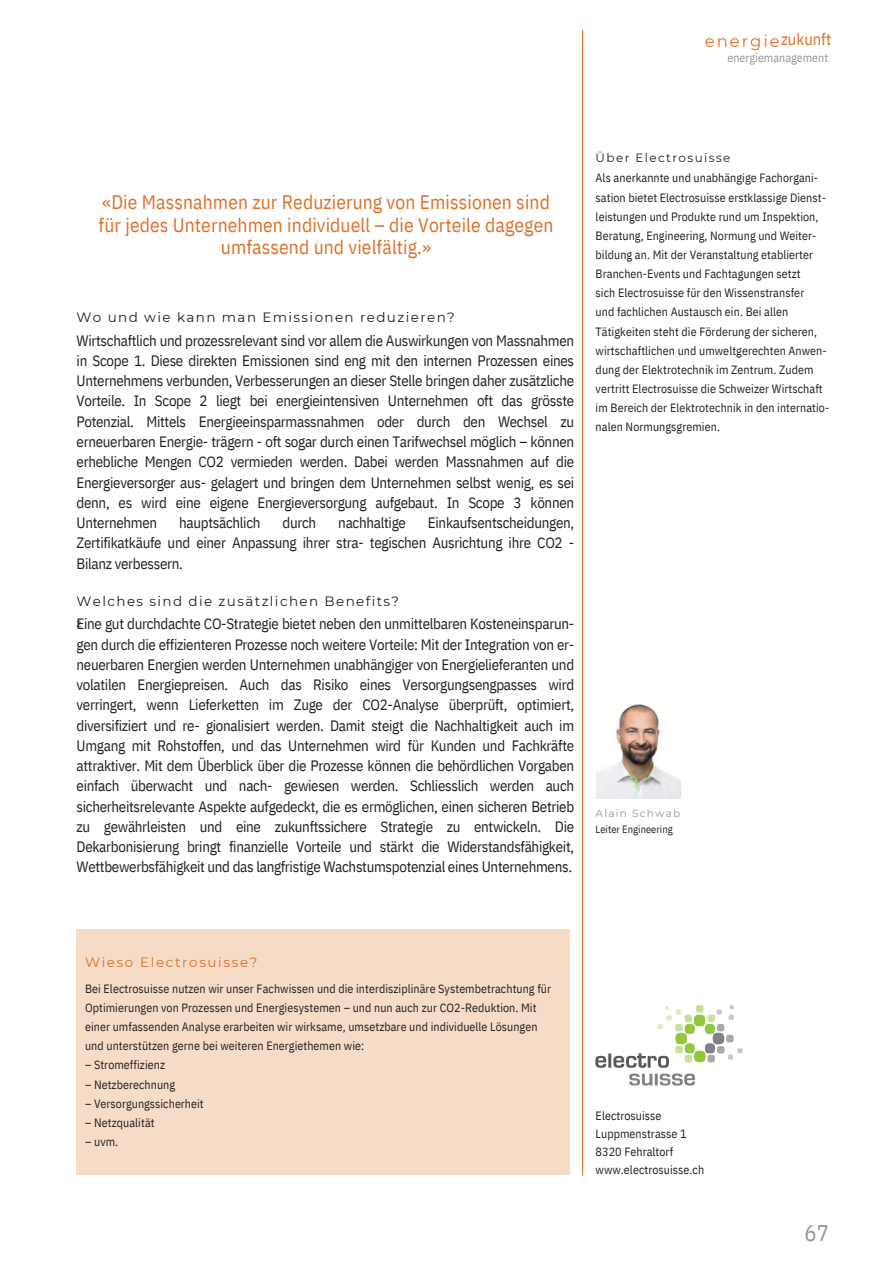
<style>
.page{position:relative;width:893px;height:1264px;background:#fff}
.page>*{position:absolute;margin:0;border:0;box-sizing:border-box;transform-origin:0 0}
.t1{font:22.5px "IBM Plex Sans Cond";color:#939598}
.t2{font:19.5px/22.5px "IBM Plex Sans Cond";letter-spacing:.005em;color:#db7029;text-align:center}
.t3{font:16.5px "Montserrat";letter-spacing:.115em;color:#db7029}
.t4{font:15px/20.2px "IBM Plex Sans Cond";letter-spacing:-.02em;color:#231f20;text-align:justify}
.t5{font:13.5px "Montserrat";letter-spacing:.105em;color:#231f20}
.t6{font:13.5px "Montserrat";letter-spacing:.12em;color:#db7029}
.t7{font:12px/19.2px "IBM Plex Sans Cond";letter-spacing:.005em;color:#231f20}
.t8{font:12px "IBM Plex Sans Cond";color:#939598}
.t9{font:12px "Montserrat";letter-spacing:.115em;color:#231f20}
.t10{font:10.5px "IBM Plex Sans Cond";color:#231f20}
.t11{font:10.5px "Montserrat";letter-spacing:.115em;color:#939598}
.t12{font:9px "IBM Plex Sans Cond";color:#231f20}
.s1{font-family:"IBM Plex Sans Cond"}
</style>
<div class="page">
<hr style="left:582px;top:30px;width:1px;height:1145px;background:#db7029">
<div style="left:77px;top:929px;width:492px;height:245px;background:#f6dcc7"></div>
<svg style="left:629px;top:1073px;width:66px;height:12px"></svg>
<svg style="left:595px;top:1005px;width:147px;height:62px"></svg>
<div style="left:712px;top:1032px;width:12px;height:12px;background:#808285;border-radius:50%"></div>
<img style="left:596px;top:704px;width:84px;height:94px">
<p class="t3" style="left:704px;top:31px;width:128px">energie<span class="s1">zukunft</span></p>
<p class="t8" style="left:727px;top:50px;width:102px">energiemanagement</p>
<p class="t2" style="left:99px;top:191px;width:456px">«Die Massnahmen zur Reduzierung von Emissionen sind für jedes Unternehmen individuell – die Vorteile dagegen umfassend und vielfältig.»</p>
<p class="t5" style="left:77px;top:309px;width:380px">Wo und wie kann man Emissionen reduzieren?</p>
<p class="t4" style="left:77px;top:330px;width:499px">Wirtschaftlich und prozessrelevant sind vor allem die Auswirkungen von Massnahmen in Scope 1. Diese direkten Emissionen sind eng mit den internen Prozessen eines Unternehmens verbunden, Verbesserungen an dieser Stelle bringen daher zusätzliche Vorteile. In Scope 2 liegt bei energieintensiven Unternehmen oft das grösste Potenzial. Mittels Energieeinsparmassnahmen oder durch den Wechsel zu erneuerbaren Energie- trägern - oft sogar durch einen Tarifwechsel möglich – können erhebliche Mengen CO2 vermieden werden. Dabei werden Massnahmen auf die Energieversorger aus- gelagert und bringen dem Unternehmen selbst wenig, es sei denn, es wird eine eigene Energieversorgung aufgebaut. In Scope 3 können Unternehmen</p>
<p class="t4" style="left:77px;top:512px;width:499px;text-indent:351px">Einkaufsentscheidungen, Zertifikatkäufe und einer Anpassung ihrer stra- tegischen Ausrichtung ihre CO2 - Bilanz verbessern.</p>
<p class="t4" style="left:179px;top:512px;width:83px">hauptsächlich</p>
<p class="t4" style="left:282px;top:512px;width:35px">durch</p>
<p class="t4" style="left:338px;top:512px;width:69px">nachhaltige</p>
<p class="t5" style="left:77px;top:593px;width:324px">Welches sind die zusätzlichen Benefits?</p>
<p class="t12" style="left:77px;top:617px;width:6px">2</p>
<p class="t4" style="left:77px;top:613px;width:499px">Eine gut durchdachte CO-Strategie bietet neben den unmittelbaren Kosteneinsparun&shy;gen durch die effizienteren Prozesse noch weitere Vorteile: Mit der Integration von er&shy;neuerbaren Energien werden Unternehmen unabhängiger von Energielieferanten und volatilen Energiepreisen. Auch das Risiko eines Versorgungsengpasses wird verringert, wenn Lieferketten im Zuge der CO2-Analyse überprüft, optimiert, diversifiziert und re- gionalisiert werden. Damit steigt die Nachhaltigkeit auch im Umgang mit Rohstoffen, und das Unternehmen wird für Kunden und Fachkräfte attraktiver. Mit dem Überblick über die Prozesse können die behördlichen Vorgaben einfach überwacht und nach- gewiesen werden. Schliesslich werden auch sicherheitsrelevante Aspekte aufgedeckt, die es ermöglichen, einen sicheren Betrieb zu gewährleisten und eine zukunftssichere Strategie zu entwickeln. Die Dekarbonisierung bringt finanzielle Vorteile und stärkt die Widerstandsfähigkeit, Wettbewerbsfähigkeit und das langfristige Wachstumspotenzial eines Unternehmens.</p>
<p class="t9" style="left:595px;top:150px;width:136px">Über Electrosuisse</p>
<p class="t7" style="left:595px;top:168px;width:232px">Als anerkannte und unabhängige Fachorgani&shy;sation bietet Electrosuisse erstklassige Dienst&shy;leistungen und Produkte rund um Inspektion, Beratung, Engineering, Normung und Weiter&shy;bildung an. Mit der Veranstaltung etablierter Branchen-Events und Fachtagungen setzt</p>
<p class="t7" style="left:595px;top:283px;width:235px">sich Electrosuisse für den Wissenstransfer<br>und fachlichen Austausch ein. Bei allen Tätigkeiten steht die Förderung der sicheren, wirtschaftlichen und umweltgerechten Anwen&shy;dung der Elektrotechnik im Zentrum. Zudem vertritt Electrosuisse die Schweizer Wirtschaft im Bereich der Elektrotechnik in den internatio&shy;nalen Normungsgremien.</p>
<p class="t11" style="left:595px;top:807px;width:86px">Alain Schwab</p>
<p class="t10" style="left:595px;top:822px;width:79px">Leiter Engineering</p>
<p class="t6" style="left:85px;top:953px;width:174px">Wieso Electrosuisse?</p>
<p class="t7" style="left:85px;top:978px;width:467px">Bei Electrosuisse nutzen wir unser Fachwissen und die interdisziplinäre Systembetrachtung für Optimierungen von Prozessen und Energiesystemen – und nun auch zur CO2-Reduktion. Mit einer umfassenden Analyse erarbeiten wir wirksame, umsetzbare und individuelle Lösungen und unterstützen gerne bei weiteren Energiethemen wie:</p>
<p class="t7" style="left:85px;top:1055px;width:81px">– Stromeffizienz</p>
<p class="t7" style="left:85px;top:1074px;width:92px">– Netzberechnung</p>
<p class="t7" style="left:85px;top:1093px;width:120px">– Versorgungssicherheit</p>
<p class="t7" style="left:85px;top:1112px;width:71px">– Netzqualität</p>
<p class="t7" style="left:85px;top:1131px;width:35px">– uvm.</p>
<p class="t7" style="left:595px;top:1106px;width:110px;line-height:18px">Electrosuisse<br>Luppmenstrasse 1<br>8320 Fehraltorf www.electrosuisse.ch</p>
<p class="t1" style="left:804px;top:1218px;width:26px">67</p>
</div>
